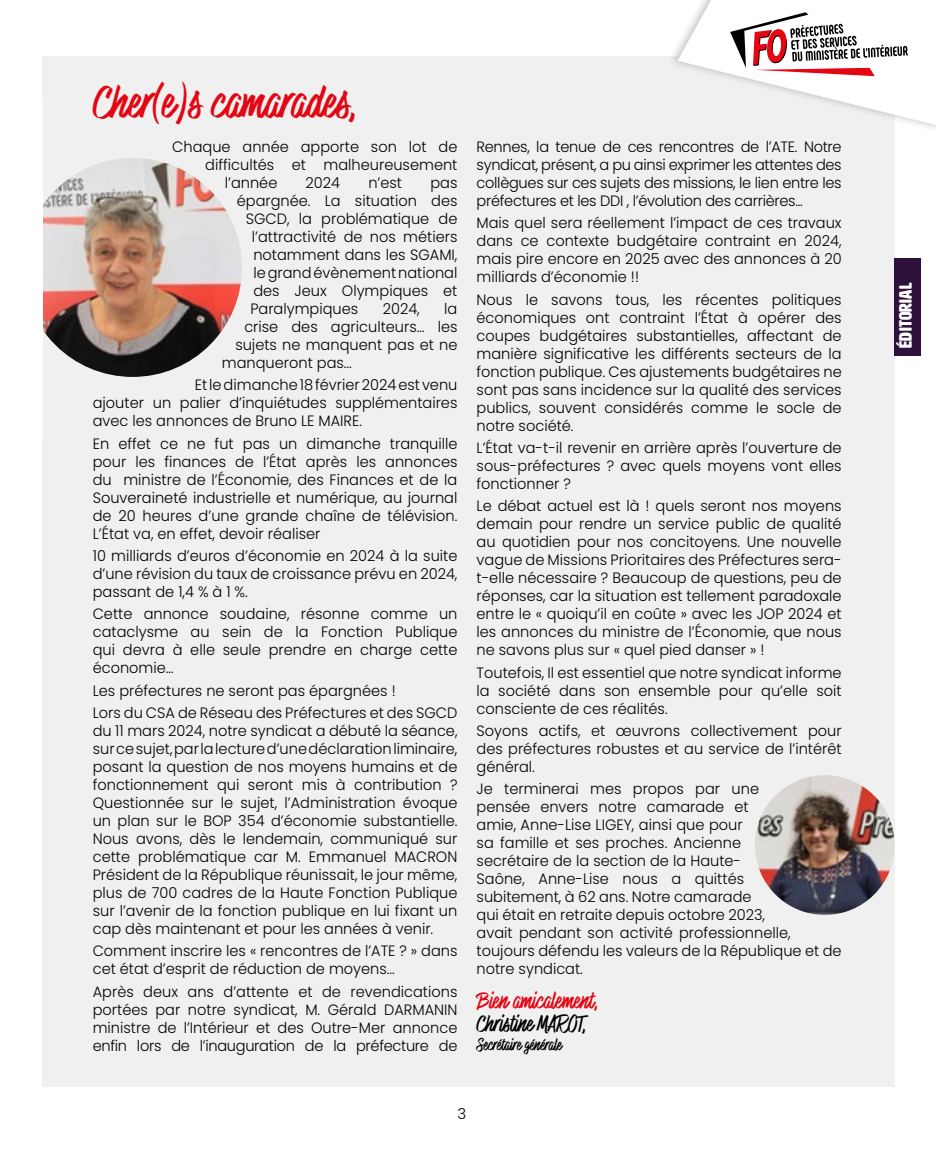
<style>
.page{position:relative;width:936px;height:1149px;background:#fff}
.page>*{position:absolute;margin:0;border:0;box-sizing:border-box;transform-origin:0 0}
.t1{font:42px "Highest Praise";color:#e30613}
.t2{font:21px "Highest Praise";color:#e30613}
.t3{font:21px "Highest Praise";color:#000}
.t4{font:17.7px "HWT Artz";letter-spacing:.02em;color:#fff}
.t5{font:300 15px/18px "Poppins";color:#000;text-align:justify}
.t6{font:15px "Highest Praise";letter-spacing:.005em;color:#000}
</style>
<div class="page">
<div style="left:43px;top:56px;width:851px;height:1030px;background:#f0f0f0"></div>
<img style="left:23px;top:158px;width:219px;height:219px;border-radius:109px">
<div style="left:667px;top:0;width:268px;height:134px;background:#654f4e;opacity:.3"></div>
<svg style="left:677px;top:0;width:258px;height:125px"></svg>
<div style="left:894px;top:258px;width:27px;height:97px;background:#2f123b"></div>
<div style="left:9px;top:102px;width:34px;height:334px;background:#fff"></div>
<img style="left:754px;top:774px;width:140px;height:140px;border-radius:70px">
<p class="t1" style="left:93px;top:74px;width:265px">Cher(e)s camarades,</p>
<p class="t5" style="left:172px;top:138px;width:287px">Chaque année apporte son lot de</p>
<p class="t5" style="left:205px;top:156px;width:254px">difficultés et malheureusement</p>
<p class="t5" style="left:225px;top:174px;width:54px">l’année</p>
<p class="t5" style="left:305px;top:174px;width:36px">2024</p>
<p class="t5" style="left:368px;top:174px;width:35px">n’est</p>
<p class="t5" style="left:430px;top:174px;width:29px">pas</p>
<p class="t5" style="left:237px;top:192px;width:222px">épargnée. La situation des</p>
<p class="t5" style="left:246px;top:210px;width:213px">SGCD, la problématique de</p>
<p class="t5" style="left:252px;top:228px;width:207px">l’attractivité de nos métiers</p>
<p class="t5" style="left:253px;top:246px;width:206px">notamment dans les SGAMI,</p>
<p class="t5" style="left:253px;top:264px;width:206px">le grand évènement national</p>
<p class="t5" style="left:253px;top:282px;width:205px">des Jeux Olympiques et</p>
<p class="t5" style="left:250px;top:300px;width:109px">Paralympiques</p>
<p class="t5" style="left:383px;top:300px;width:39px">2024,</p>
<p class="t5" style="left:444px;top:300px;width:15px">la</p>
<p class="t5" style="left:244px;top:318px;width:215px">crise des agriculteurs… les</p>
<p class="t5" style="left:235px;top:336px;width:223px">sujets ne manquent pas et ne</p>
<p class="t5" style="left:222px;top:354px;width:131px">manqueront pas...</p>
<p class="t5" style="left:93px;top:376px;width:366px;text-indent:102px">Et le dimanche 18 février 2024 est venu ajouter un palier d’inquiétudes supplémentaires avec les annonces de Bruno LE MAIRE.</p>
<p class="t5" style="left:93px;top:434px;width:366px">En effet ce ne fut pas un dimanche tranquille pour les finances de l’État après les annonces du ministre de l’Économie, des Finances et de la Souveraineté industrielle et numérique, au journal de 20 heures d’une grande chaîne de télévision.<br>L’État va, en effet, devoir réaliser</p>
<p class="t5" style="left:93px;top:546px;width:366px">10 milliards d’euros d’économie en 2024 à la suite d’une révision du taux de croissance prévu en 2024, passant de 1,4 % à 1 %.</p>
<p class="t5" style="left:93px;top:605px;width:366px">Cette annonce soudaine, résonne comme un cataclysme au sein de la Fonction Publique qui devra à elle seule prendre en charge cette économie…</p>
<p class="t5" style="left:93px;top:681px;width:304px">Les préfectures ne seront pas épargnées !</p>
<p class="t5" style="left:93px;top:703px;width:366px">Lors du CSA de Réseau des Préfectures et des SGCD du 11 mars 2024, notre syndicat a débuté la séance, sur ce sujet, par la lecture d’une déclaration liminaire, posant la question de nos moyens humains et de fonctionnement qui seront mis à contribution ?<br>Questionnée sur le sujet, l’Administration évoque un plan sur le BOP 354 d’économie substantielle.<br>Nous avons, dès le lendemain, communiqué sur cette problématique car M. Emmanuel MACRON Président de la République réunissait, le jour même, plus de 700 cadres de la Haute Fonction Publique sur l’avenir de la fonction publique en lui fixant un cap dès maintenant et pour les années à venir.</p>
<p class="t5" style="left:93px;top:941px;width:366px">Comment inscrire les « rencontres de l’ATE ? » dans cet état d’esprit de réduction de moyens...</p>
<p class="t5" style="left:93px;top:982px;width:366px">Après deux ans d’attente et de revendications portées par notre syndicat, M. Gérald DARMANIN ministre de l’Intérieur et des Outre-Mer annonce enfin lors de l’inauguration de la préfecture de</p>
<p class="t5" style="left:476px;top:138px;width:366px">Rennes, la tenue de ces rencontres de l’ATE. Notre syndicat, présent, a pu ainsi exprimer les attentes des collègues sur ces sujets des missions, le lien entre les préfectures et les DDI , l’évolution des carrières...</p>
<p class="t5" style="left:476px;top:214px;width:366px">Mais quel sera réellement l’impact de ces travaux dans ce contexte budgétaire contraint en 2024, mais pire encore en 2025 avec des annonces à 20 milliards d’économie !!</p>
<p class="t5" style="left:476px;top:290px;width:366px">Nous le savons tous, les récentes politiques économiques ont contraint l’État à opérer des coupes budgétaires substantielles, affectant de manière significative les différents secteurs de la fonction publique. Ces ajustements budgétaires ne sont pas sans incidence sur la qualité des services publics, souvent considérés comme le socle de notre société.</p>
<p class="t5" style="left:476px;top:438px;width:366px">L’État va-t-il revenir en arrière après l’ouverture de sous-préfectures ? avec quels moyens vont elles fonctionner ?</p>
<p class="t5" style="left:476px;top:497px;width:366px">Le débat actuel est là ! quels seront nos moyens demain pour rendre un service public de qualité au quotidien pour nos concitoyens. Une nouvelle vague de Missions Prioritaires des Préfectures sera&shy;t-elle nécessaire ? Beaucoup de questions, peu de réponses, car la situation est tellement paradoxale entre le « quoiqu’il en coûte » avec les JOP 2024 et les annonces du ministre de l’Économie, que nous ne savons plus sur « quel pied danser » !</p>
<p class="t5" style="left:476px;top:663px;width:366px">Toutefois, Il est essentiel que notre syndicat informe la société dans son ensemble pour qu’elle soit consciente de ces réalités.</p>
<p class="t5" style="left:476px;top:721px;width:366px">Soyons actifs, et œuvrons collectivement pour des préfectures robustes et au service de l’intérêt général.</p>
<p class="t5" style="left:476px;top:779px;width:366px;text-align:left">Je terminerai mes propos par une<br>pensée envers notre camarade et<br>amie, Anne-Lise LIGEY, ainsi que pour<br>sa famille et ses proches. Ancienne<br>secrétaire de la section de la Haute-<br>Saône, Anne-Lise nous a quittés<br>subitement, à 62 ans. Notre camarade<br>qui était en retraite depuis octobre 2023,<br>avait pendant son activité professionnelle, toujours défendu les valeurs de la République et de notre syndicat.</p>
<p class="t2" style="left:476px;top:986px;width:123px">Bien amicalement,</p>
<p class="t3" style="left:476px;top:1008px;width:111px">Christine MAROT,</p>
<p class="t6" style="left:476px;top:1034px;width:86px">Secrétaire générale</p>
<p class="t5" style="left:457px;top:1104px;width:10px">3</p>
<p class="t4" style="left:896px;top:348px;width:67px;rotate:-90deg">éditorial</p>
</div>
